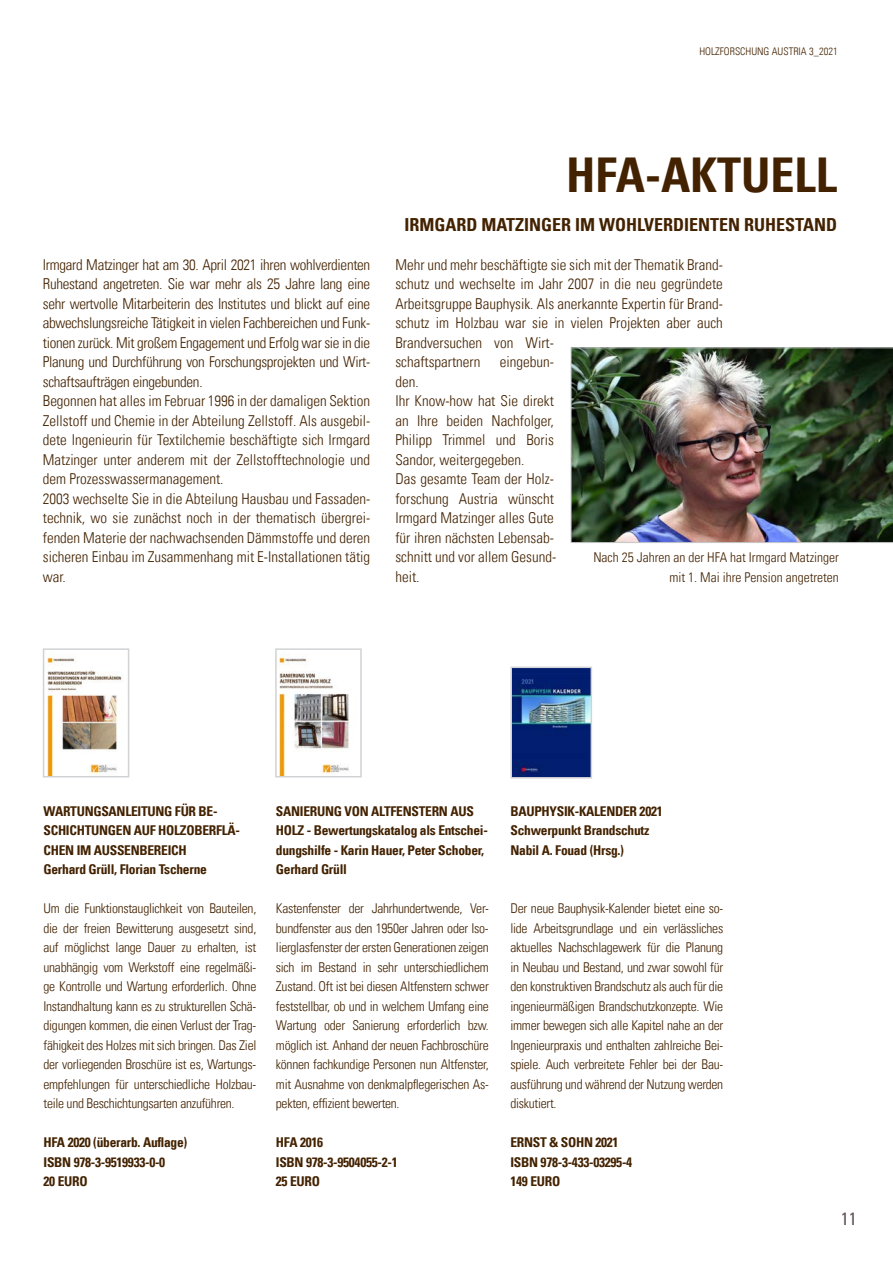
<style>
.page{position:relative;width:893px;height:1263px;background:#fff}
.page>*{position:absolute;margin:0;border:0;box-sizing:border-box;transform-origin:0 0}
.t1{font:48px "Univers Com 67 Bold Cond";color:#432201}
.t2{font:18px "Univers Com 67 Bold Cond";color:#432201}
.t3{font:condensed 18px "Univers Com 57";color:#5f5552}
.t4{font:15px/19.5px "Univers Com 47 Light Cond";color:#432201}
.t5{font:13.5px/19.5px "Univers Com 47 Light Cond";letter-spacing:-.02em;color:#432201;text-align:justify}
.t6{font:13.5px/19.5px "Univers Com 67 Bold Cond";letter-spacing:-.02em;color:#432201}
.t7{font:13.5px/19.5px "Univers Com 47 Light Cond";color:#432201;text-align:right}
.t8{font:10.5px "Univers Com 47 Light Cond";color:#432201}
</style>
<div class="page">
<img style="left:513px;top:669px;width:76px;height:106px">
<div style="left:510px;top:666px;width:82px;height:112px;border:2px solid #d1d2d4"></div>
<img style="left:571px;top:348px;width:322px;height:195px">
<img style="left:278px;top:651px;width:71px;height:123px">
<div style="left:275px;top:648px;width:87px;height:129px;border:2px solid #d1d2d4"></div>
<img style="left:47px;top:657px;width:76px;height:117px">
<div style="left:43px;top:648px;width:86px;height:129px;border:2px solid #d1d2d4"></div>
<p class="t8" style="left:699px;top:45px;width:140px">HOLZFORSCHUNG AUSTRIA 3_2021</p>
<h1 class="t1" style="left:566px;top:145px;width:273px">HFA-AKTUELL</h1>
<p class="t4" style="left:43px;top:255px;width:329px">Irmgard Matzinger hat am 30. April 2021 ihren wohlverdienten Ruhestand angetreten. Sie war mehr als 25 Jahre lang eine sehr wertvolle Mitarbeiterin des Institutes und blickt auf eine abwechslungsreiche Tätigkeit in vielen Fachbereichen und Funk&shy;tionen zurück. Mit großem Engagement und Erfolg war sie in die Planung und Durchführung von Forschungsprojekten und Wirt&shy;schaftsaufträgen eingebunden.<br>Begonnen hat alles im Februar 1996 in der damaligen Sektion Zellstoff und Chemie in der Abteilung Zellstoff. Als ausgebil&shy;dete Ingenieurin für Textilchemie beschäftigte sich Irmgard Matzinger unter anderem mit der Zellstofftechnologie und dem Prozesswassermanagement.<br>2003 wechselte Sie in die Abteilung Hausbau und Fassaden&shy;technik, wo sie zunächst noch in der thematisch übergrei&shy;fenden Materie der nachwachsenden Dämmstoffe und deren sicheren Einbau im Zusammenhang mit E-Installationen tätig war.</p>
<p class="t2" style="left:404px;top:213px;width:434px">IRMGARD MATZINGER IM WOHLVERDIENTEN RUHESTAND</p>
<p class="t4" style="left:395px;top:255px;width:329px">Mehr und mehr beschäftigte sie sich mit der Thematik Brand&shy;schutz und wechselte im Jahr 2007 in die neu gegründete Arbeitsgruppe Bauphysik. Als anerkannte Expertin für Brand&shy;schutz im Holzbau war sie in vielen Projekten aber auch Brandversuchen von Wirt-<br>schaftspartnern</p>
<p class="t4" style="left:500px;top:352px;width:56px">eingebun-</p>
<p class="t4" style="left:395px;top:372px;width:162px">den.<br>Ihr Know-how hat Sie direkt an Ihre beiden Nachfolger,<br>Philipp Trimmel und Boris<br>Sandor, weitergegeben.<br>Das gesamte Team der Holz&shy;forschung Austria wünscht<br>Irmgard Matzinger alles Gute für ihren nächsten Lebensab&shy;schnitt und vor allem Gesund&shy;heit.</p>
<p class="t7" style="left:593px;top:548px;width:247px">Nach 25 Jahren an der HFA hat Irmgard Matzinger mit 1. Mai ihre Pension angetreten</p>
<p class="t6" style="left:44px;top:801px;width:198px">WARTUNGSANLEITUNG FÜR BE-<br>SCHICHTUNGEN AUF HOLZOBERFLÄ-<br>CHEN IM AUSSENBEREICH<br>Gerhard Grüll, Florian Tscherne</p>
<p class="t5" style="left:44px;top:899px;width:214px">Um die Funktionstauglichkeit von Bauteilen, die der freien Bewitterung ausgesetzt sind, auf möglichst lange Dauer zu erhalten, ist unabhängig vom Werkstoff eine regelmäßi&shy;ge Kontrolle und Wartung erforderlich. Ohne Instandhaltung kann es zu strukturellen Schä&shy;digungen kommen, die einen Verlust der Trag&shy;fähigkeit des Holzes mit sich bringen. Das Ziel der vorliegenden Broschüre ist es, Wartungs&shy;empfehlungen für unterschiedliche Holzbau&shy;teile und Beschichtungsarten anzuführen.</p>
<p class="t6" style="left:44px;top:1133px;width:145px">HFA 2020 (überarb. Auflage)<br>ISBN 978-3-9519933-0-0<br>20 EURO</p>
<p class="t6" style="left:276px;top:801px;width:213px">SANIERUNG VON ALTFENSTERN AUS<br>HOLZ - Bewertungskatalog als Entschei&shy;dungshilfe - Karin Hauer, Peter Schober,<br>Gerhard Grüll</p>
<p class="t5" style="left:276px;top:899px;width:214px">Kastenfenster der Jahrhundertwende, Ver&shy;bundfenster aus den 1950er Jahren oder Iso&shy;lierglasfenster der ersten Generationen zeigen sich im Bestand in sehr unterschiedlichem Zustand. Oft ist bei diesen Altfenstern schwer feststellbar, ob und in welchem Umfang eine Wartung oder Sanierung erforderlich bzw. möglich ist. Anhand der neuen Fachbroschüre können fachkundige Personen nun Altfenster, mit Ausnahme von denkmalpflegerischen As&shy;pekten, effizient bewerten.</p>
<p class="t6" style="left:276px;top:1133px;width:123px">HFA 2016<br>ISBN 978-3-9504055-2-1<br>25 EURO</p>
<p class="t6" style="left:510px;top:801px;width:154px">BAUPHYSIK-KALENDER 2021<br>Schwerpunkt Brandschutz<br>Nabil A. Fouad (Hrsg.)</p>
<p class="t5" style="left:510px;top:899px;width:214px">Der neue Bauphysik-Kalender bietet eine so&shy;lide Arbeitsgrundlage und ein verlässliches aktuelles Nachschlagewerk für die Planung in Neubau und Bestand, und zwar sowohl für den konstruktiven Brandschutz als auch für die ingenieurmäßigen Brandschutzkonzepte. Wie immer bewegen sich alle Kapitel nahe an der Ingenieurpraxis und enthalten zahlreiche Bei&shy;spiele. Auch verbreitete Fehler bei der Bau&shy;ausführung und während der Nutzung werden diskutiert.</p>
<p class="t6" style="left:510px;top:1133px;width:123px">ERNST &amp; SOHN 2021<br>ISBN 978-3-433-03295-4<br>149 EURO</p>
<p class="t3" style="left:841px;top:1207px;width:17px">11</p>
</div>
